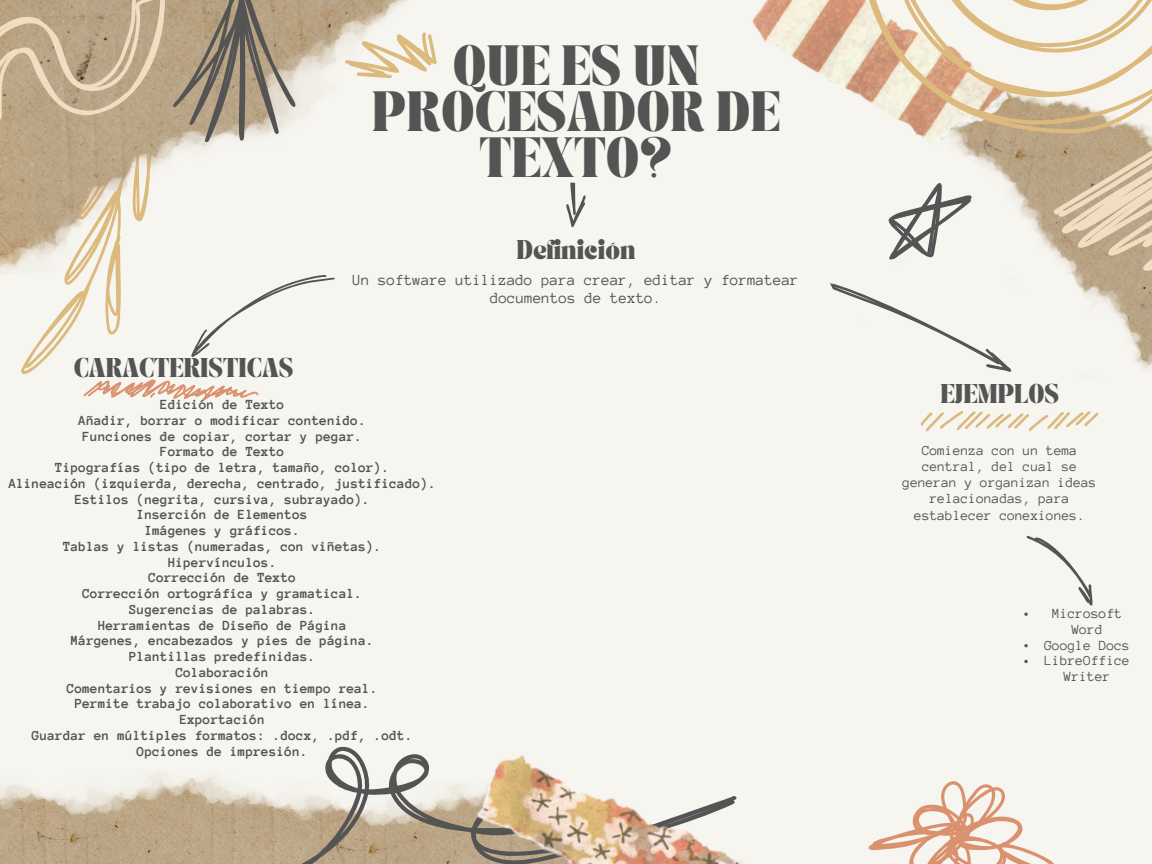
<style>
.page{position:relative;width:1152px;height:864px;background:#f6f5f0}
.page>*{position:absolute;margin:0;border:0;box-sizing:border-box;transform-origin:0 0}
.t1{font:700 34.8px/46.2px "TANASHFORD";color:#545454;text-align:center}
.t2{font:700 16.65px "TANASHFORD";color:#545454}
.t3{font:15.75px/18px "Anonymous Pro";color:#545454;text-align:center}
.t4{font:700 14.25px "Anonymous Pro";color:#545454}
.t5{font:14.25px/16.2px "Anonymous Pro";color:#545454;text-align:center}
</style>
<div class="page">
<svg style="left:1026px;top:536px;width:66px;height:70px"></svg>
<svg style="left:21px;top:275px;width:61px;height:99px"></svg>
<img style="left:0;top:0;width:407px;height:275px">
<img style="left:752px;top:0;width:67px;height:73px">
<svg style="left:819px;top:0;width:10px;height:80px"></svg>
<svg style="left:868px;top:781px;width:186px;height:83px"></svg>
<svg style="left:0;top:0;width:301px;height:161px;background:#b9a88f"></svg>
<svg style="left:566px;top:182px;width:20px;height:45px"></svg>
<svg style="left:82px;top:244px;width:253px;height:157px"></svg>
<img style="left:0;top:772px;width:246px;height:92px">
<svg style="left:246px;top:746px;width:219px;height:118px"></svg>
<img style="left:465px;top:755px;width:278px;height:109px">
<svg style="left:1024px;top:613px;width:4px;height:3px"></svg>
<svg style="left:1024px;top:644px;width:4px;height:3px"></svg>
<svg style="left:1024px;top:660px;width:4px;height:3px"></svg>
<svg style="left:341px;top:8px;width:96px;height:95px"></svg>
<svg style="left:829px;top:0;width:323px;height:432px"></svg>
<p class="t1" style="left:372px;top:48px;width:410px">QUE ES UN<br>PROCESADOR DE<br>TEXTO?</p>
<p class="t2" style="left:516px;top:239px;width:121px">Definición</p>
<p class="t2" style="left:74px;top:357px;width:221px">CARACTERISTICAS</p>
<p class="t3" style="left:353px;top:271px;width:448px">Un software utilizado para crear, editar y formatear documentos de texto.</p>
<p class="t4" style="left:160px;top:397px;width:126px">Edición de Texto</p>
<p class="t4" style="left:79px;top:413px;width:289px">Añadir, borrar o modificar contenido.</p>
<h1 class="t4" style="left:83px;top:429px;width:281px">Funciones de copiar, cortar y pegar.</h1>
<p class="t4" style="left:160px;top:445px;width:126px">Formato de Texto</p>
<p class="t4" style="left:55px;top:460px;width:336px">Tipografías (tipo de letra, tamaño, color).</p>
<p class="t4" style="left:9px;top:476px;width:429px">Alineación (izquierda, derecha, centrado, justificado).</p>
<p class="t4" style="left:75px;top:492px;width:297px">Estilos (negrita, cursiva, subrayado).</p>
<p class="t4" style="left:137px;top:508px;width:172px">Inserción de Elementos</p>
<h3 class="t4" style="left:145px;top:523px;width:157px">Imágenes y gráficos.</h3>
<p class="t4" style="left:63px;top:539px;width:320px">Tablas y listas (numeradas, con viñetas).</p>
<h4 class="t4" style="left:168px;top:555px;width:110px">Hipervínculos.</h4>
<h2 class="t4" style="left:149px;top:571px;width:149px">Corrección de Texto</h2>
<p class="t4" style="left:83px;top:586px;width:281px">Corrección ortográfica y gramatical.</p>
<h2 class="t4" style="left:129px;top:602px;width:188px">Sugerencias de palabras.</h2>
<p class="t4" style="left:98px;top:618px;width:250px">Herramientas de Diseño de Página</p>
<p class="t4" style="left:71px;top:634px;width:305px">Márgenes, encabezados y pies de página.</p>
<p class="t4" style="left:129px;top:649px;width:188px">Plantillas predefinidas.</p>
<p class="t4" style="left:176px;top:665px;width:95px">Colaboración</p>
<p class="t4" style="left:67px;top:681px;width:312px">Comentarios y revisiones en tiempo real.</p>
<p class="t4" style="left:75px;top:697px;width:297px">Permite trabajo colaborativo en línea.</p>
<p class="t4" style="left:180px;top:712px;width:87px">Exportación</p>
<p class="t4" style="left:32px;top:728px;width:382px">Guardar en múltiples formatos: .docx, .pdf, .odt.</p>
<p class="t4" style="left:137px;top:744px;width:172px">Opciones de impresión.</p>
<p class="t2" style="left:940px;top:383px;width:120px">EJEMPLOS</p>
<p class="t5" style="left:903px;top:442px;width:196px">Comienza con un tema central, del cual se generan y organizan ideas relacionadas, para establecer conexiones.</p>
<p class="t5" style="left:1052px;top:606px;width:71px;line-height:15.8px">Microsoft<br>Word</p>
<p class="t5" style="left:1045px;top:637px;width:87px">Google Docs</p>
<p class="t5" style="left:1045px;top:653px;width:87px;line-height:15.8px">LibreOffice<br>Writer</p>
</div>
